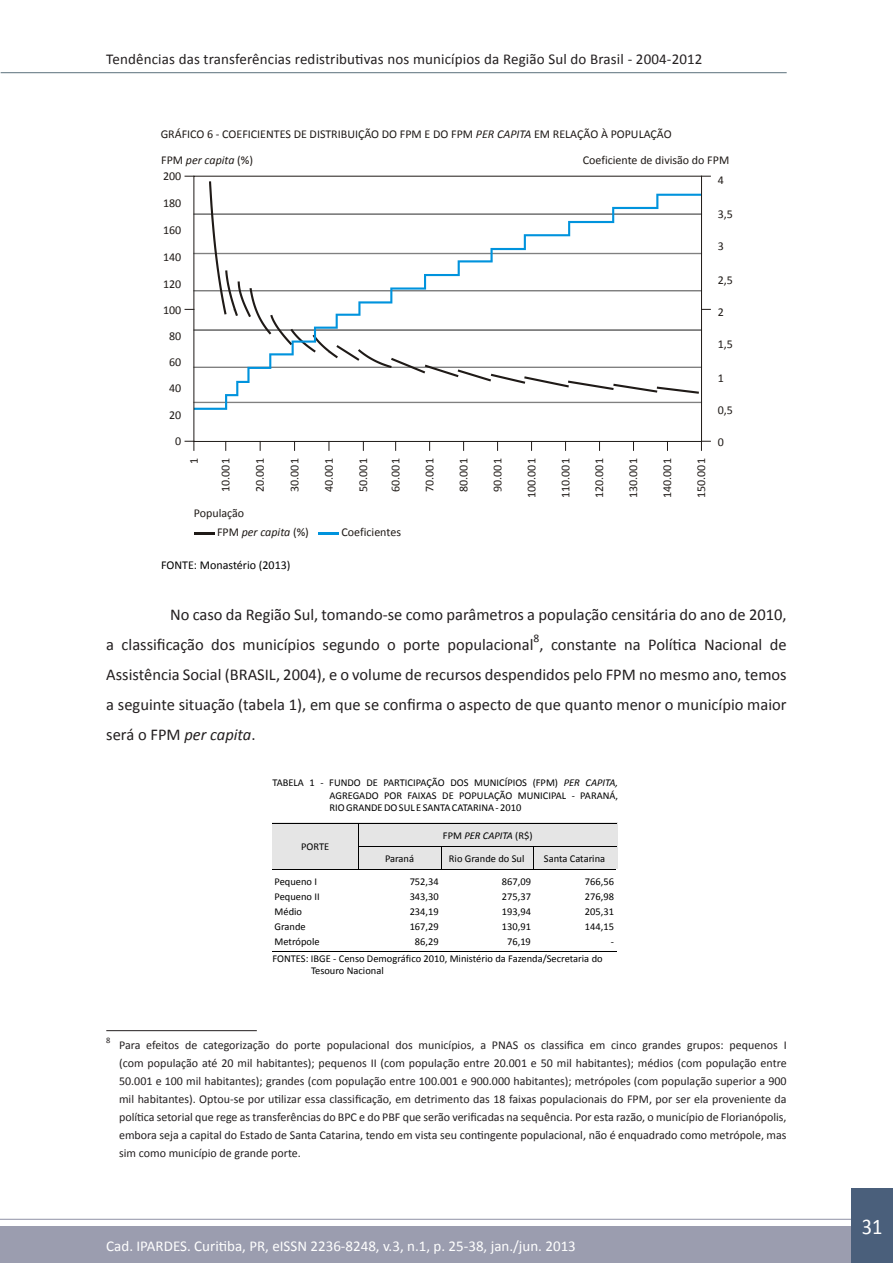
<style>
.page{position:relative;width:893px;height:1263px;background:#fff}
.page>*{position:absolute;margin:0;border:0;box-sizing:border-box;transform-origin:0 0}
.t1{font:22.5px "Calibri";color:#fff;scale:.91 1}
.TEXTO_NORMAL{font:16.5px/30px "Calibri";color:#231f20;text-align:right}
.t2{font:15px "Calibri";letter-spacing:.01em;color:#231f20}
.t3{font:15px "Calibri";color:#fff}
.NOTA_RODAPÉ{font:12px/18px "Calibri";color:#231f20;text-align:justify}
.t4{font:12px/25.5px "Calibri";color:#1f1a17}
.t5{font:12px "Calibri";color:#000}
.t6{font:italic 12px "Calibri";color:#1f1a17}
.TEXTO_NORMAL-2{font:11.55px "Calibri";color:#231f20}
.t7{font:10.5px/12.8px "Calibri";color:#000}
.t8{font:italic 10.5px "Calibri";color:#000}
.NOTA_RODAPÉ-2{font:8.4px "Calibri";color:#231f20}
.s1{font-style:italic}
.s2{font-style:normal}
</style>
<div class="page">
<hr style="left:0;top:1219px;width:854px;height:1px;background:#9b9daf">
<div style="left:0;top:1227px;width:893px;height:36px;background:#9b9daf"></div>
<div style="left:851px;top:1188px;width:42px;height:75px;background:#4a5f7b"></div>
<hr style="left:1px;top:72px;width:786px;height:1px;background:#5b717c">
<hr style="left:106px;top:1030px;width:151px;height:1px;background:#231f20">
<svg style="left:195px;top:213px;width:505px;height:197px"></svg>
<svg style="left:209px;top:176px;width:501px;height:218px"></svg>
<svg style="left:185px;top:441px;width:9px;height:9px"></svg>
<svg style="left:701px;top:441px;width:9px;height:9px"></svg>
<hr style="left:194px;top:533px;width:20px;height:2px;background:#1f1a17">
<hr style="left:318px;top:533px;width:21px;height:2px;background:#0093dd">
<div style="left:272px;top:823px;width:346px;height:46px;background:#e5e5e5"></div>
<hr style="left:272px;top:823px;width:86px;height:1px;background:#000">
<hr style="left:359px;top:823px;width:257px;height:1px;background:#000">
<hr style="left:359px;top:846px;width:82px;height:1px;background:#000">
<hr style="left:441px;top:846px;width:92px;height:1px;background:#000">
<hr style="left:534px;top:846px;width:82px;height:1px;background:#000">
<hr style="left:272px;top:869px;width:86px;height:1px;background:#000">
<svg style="left:358px;top:823px;width:1px;height:47px"></svg>
<hr style="left:359px;top:869px;width:82px;height:1px;background:#000">
<svg style="left:441px;top:847px;width:1px;height:23px"></svg>
<hr style="left:442px;top:869px;width:91px;height:1px;background:#000">
<svg style="left:533px;top:846px;width:1px;height:24px"></svg>
<hr style="left:534px;top:869px;width:82px;height:1px;background:#000">
<hr style="left:272px;top:951px;width:86px;height:1px;background:#000">
<hr style="left:359px;top:951px;width:82px;height:1px;background:#000">
<hr style="left:442px;top:951px;width:91px;height:1px;background:#000">
<hr style="left:534px;top:951px;width:82px;height:1px;background:#000">
<p class="t2" style="left:106px;top:50px;width:598px">Tendências das transferências redistributivas nos municípios da Região Sul do Brasil - 2004-2012</p>
<p class="t4" style="left:161px;top:120px;width:512px">GRÁFICO 6 - COEFICIENTES DE DISTRIBUIÇÃO DO FPM E DO FPM <span class="s1">PER CAPITA</span> EM RELAÇÃO À POPULAÇÃO</p>
<p class="t6" style="left:161px;top:153px;width:93px"><span class="s2">FPM</span> per capita <span class="s2">(%)</span></p>
<p class="t4" style="left:583px;top:147px;width:148px">Coeficiente de divisão do FPM</p>
<p class="t4" style="left:163px;top:190px;width:20px">180</p>
<p class="t4" style="left:163px;top:216px;width:20px">160</p>
<p class="t4" style="left:163px;top:243px;width:20px">140</p>
<p class="t4" style="left:163px;top:270px;width:20px;line-height:26px">120<br>100</p>
<p class="t4" style="left:169px;top:323px;width:14px;text-align:justify">80<br>60<br>40</p>
<p class="t4" style="left:169px;top:401px;width:14px">20</p>
<p class="t4" style="left:163px;top:162px;width:20px">200</p>
<p class="t4" style="left:718px;top:167px;width:8px">4</p>
<p class="t4" style="left:718px;top:201px;width:17px">3,5</p>
<p class="t4" style="left:718px;top:233px;width:8px">3</p>
<p class="t4" style="left:718px;top:267px;width:17px">2,5</p>
<p class="t4" style="left:718px;top:298px;width:8px">2</p>
<p class="t4" style="left:718px;top:330px;width:17px">1,5</p>
<p class="t4" style="left:718px;top:364px;width:8px">1</p>
<p class="t4" style="left:718px;top:396px;width:17px">0,5</p>
<p class="t4" style="left:718px;top:428px;width:8px">0</p>
<p class="t4" style="left:175px;top:428px;width:8px">0</p>
<p class="t4" style="left:180px;top:464px;width:8px;rotate:-90deg">1</p>
<p class="t4" style="left:212px;top:492px;width:35px;rotate:-90deg">10.001</p>
<p class="t4" style="left:247px;top:492px;width:35px;rotate:-90deg">20.001</p>
<p class="t4" style="left:281px;top:492px;width:35px;rotate:-90deg">30.001</p>
<p class="t4" style="left:315px;top:492px;width:35px;rotate:-90deg">40.001</p>
<p class="t4" style="left:350px;top:492px;width:35px;rotate:-90deg">50.001</p>
<p class="t4" style="left:382px;top:492px;width:35px;rotate:-90deg">60.001</p>
<p class="t4" style="left:416px;top:492px;width:35px;rotate:-90deg">70.001</p>
<p class="t4" style="left:450px;top:492px;width:35px;rotate:-90deg">80.001</p>
<p class="t4" style="left:484px;top:492px;width:35px;rotate:-90deg">90.001</p>
<p class="t4" style="left:518px;top:498px;width:41px;rotate:-90deg">100.001</p>
<p class="t4" style="left:552px;top:498px;width:41px;rotate:-90deg">110.001</p>
<p class="t4" style="left:586px;top:498px;width:41px;rotate:-90deg">120.001</p>
<p class="t4" style="left:620px;top:498px;width:41px;rotate:-90deg">130.001</p>
<p class="t4" style="left:654px;top:498px;width:41px;rotate:-90deg">140.001</p>
<p class="t4" style="left:688px;top:498px;width:41px;rotate:-90deg">150.001</p>
<p class="t4" style="left:217px;top:502px;width:93px;line-height:19.8px;text-indent:-23px">População<br>FPM <span class="s1">per capita</span> (%)</p>
<p class="t5" style="left:161px;top:557px;width:131px">FONTE: Monastério (2013)</p>
<p class="t4" style="left:342px;top:519px;width:61px">Coeficientes</p>
<p class="TEXTO_NORMAL" style="left:106px;top:599px;width:682px">No caso da Região Sul, tomando-se como parâmetros a população censitária do ano de 2010,<br>a classificação dos municípios segundo o porte populacional , constante na Política Nacional de</p>
<p class="TEXTO_NORMAL-2" style="left:534px;top:631px;width:7px">8</p>
<p class="TEXTO_NORMAL" style="left:106px;top:659px;width:682px;text-align:justify">Assistência Social (BRASIL, 2004), e o volume de recursos despendidos pelo FPM no mesmo ano, temos a seguinte situação (tabela 1), em que se confirma o aspecto de que quanto menor o município maior será o FPM <span class="s1">per capita</span>.</p>
<p class="t7" style="left:329px;top:775px;width:290px;text-indent:-57px">TABELA 1 - FUNDO DE PARTICIPAÇÃO DOS MUNICÍPIOS (FPM)<br>AGREGADO POR FAIXAS DE POPULAÇÃO MUNICIPAL - PARANÁ,<br>RIO GRANDE DO SUL E SANTA CATARINA - 2010</p>
<p class="t8" style="left:564px;top:776px;width:56px">PER CAPITA,</p>
<p class="t7" style="left:301px;top:840px;width:30px">PORTE</p>
<p class="t8" style="left:443px;top:828px;width:91px"><span class="s2">FPM</span> PER CAPITA <span class="s2">(R$)</span></p>
<p class="t7" style="left:385px;top:851px;width:31px">Paraná</p>
<p class="t7" style="left:449px;top:851px;width:77px">Rio Grande do Sul</p>
<p class="t7" style="left:544px;top:851px;width:63px">Santa Catarina</p>
<p class="t7" style="left:275px;top:875px;width:44px">Pequeno I</p>
<p class="t7" style="left:410px;top:875px;width:31px">752,34</p>
<p class="t7" style="left:502px;top:875px;width:31px">867,09</p>
<p class="t7" style="left:585px;top:875px;width:31px">766,56</p>
<p class="t7" style="left:275px;top:890px;width:47px">Pequeno II</p>
<p class="t7" style="left:410px;top:890px;width:31px">343,30</p>
<p class="t7" style="left:502px;top:890px;width:31px">275,37</p>
<p class="t7" style="left:585px;top:890px;width:31px">276,98</p>
<p class="t7" style="left:275px;top:905px;width:29px">Médio</p>
<p class="t7" style="left:410px;top:905px;width:31px">234,19</p>
<p class="t7" style="left:502px;top:905px;width:31px">193,94</p>
<p class="t7" style="left:585px;top:905px;width:31px">205,31</p>
<p class="t7" style="left:275px;top:920px;width:33px">Grande</p>
<p class="t7" style="left:410px;top:920px;width:31px">167,29</p>
<p class="t7" style="left:502px;top:920px;width:31px">130,91</p>
<p class="t7" style="left:585px;top:920px;width:31px">144,15</p>
<p class="t7" style="left:275px;top:935px;width:47px">Metrópole</p>
<p class="t7" style="left:415px;top:935px;width:25px">86,29</p>
<p class="t7" style="left:507px;top:935px;width:25px">76,19</p>
<p class="t7" style="left:611px;top:935px;width:5px">-</p>
<p class="t7" style="left:311px;top:952px;width:293px;line-height:11.9px;text-indent:-39px">FONTES: IBGE - Censo Demográfico 2010, Ministério da Fazenda/Secretaria do<br>Tesouro Nacional</p>
<p class="NOTA_RODAPÉ-2" style="left:106px;top:1035px;width:6px">8</p>
<p class="NOTA_RODAPÉ" style="left:119px;top:1035px;width:669px">Para efeitos de categorização do porte populacional dos municípios, a PNAS os classifica em cinco grandes grupos: pequenos I (com população até 20 mil habitantes); pequenos II (com população entre 20.001 e 50 mil habitantes); médios (com população entre 50.001 e 100 mil habitantes); grandes (com população entre 100.001 e 900.000 habitantes); metrópoles (com população superior a 900 mil habitantes). Optou-se por utilizar essa classificação, em detrimento das 18 faixas populacionais do FPM, por ser ela proveniente da política setorial que rege as transferências do BPC e do PBF que serão verificadas na sequência. Por esta razão, o município de Florianópolis, embora seja a capital do Estado de Santa Catarina, tendo em vista seu contingente populacional, não é enquadrado como metrópole, mas sim como município de grande porte.</p>
<p class="t3" style="left:106px;top:1237px;width:471px">Cad. IPARDES. Curitiba, PR, eISSN 2236-8248, v.3, n.1, p. 25-38, jan./jun. 2013</p>
<h1 class="t1" style="left:862px;top:1213px;width:24px">31</h1>
</div>
